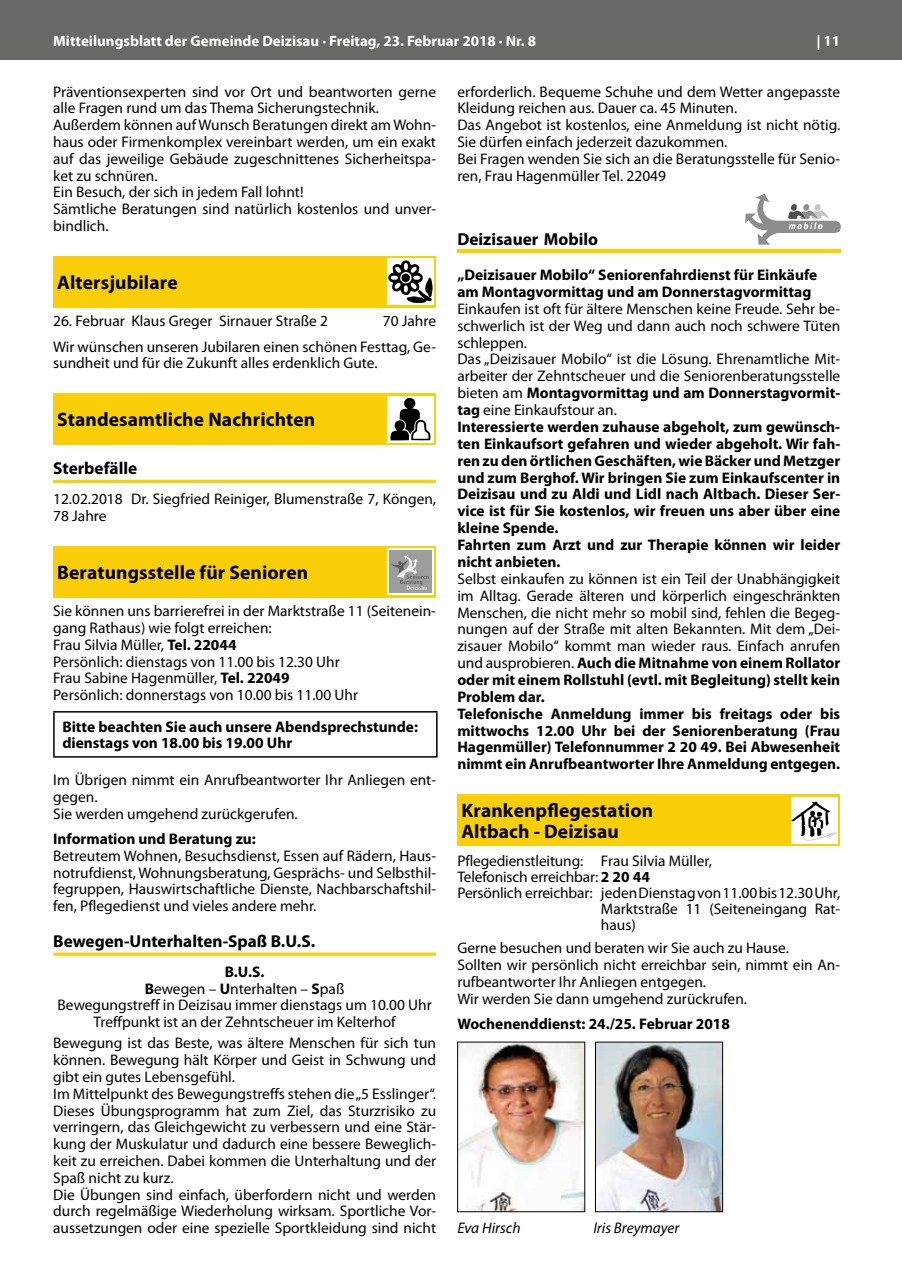
<style>
.page{position:relative;width:902px;height:1280px;background:#fff}
.page>*{position:absolute;margin:0;border:0;box-sizing:border-box;transform-origin:0 0}
.t1{font:700 19.5px/21px "Myriad Pro";letter-spacing:.005em;color:#010101}
.t2{font:700 17.25px "Myriad Pro";color:#000}
.t3{font:15.3px/16.8px "Myriad Pro";color:#000}
.t4{font:700 15.3px/16.8px "Myriad Pro";color:#000}
.t5{font:italic 15.3px "Myriad Pro";color:#000}
.t6{font:700 15px "Myriad Pro";color:#fff}
.s1{font-weight:400}
.s2{font-weight:700}
</style>
<div class="page">
<div style="left:0;top:0;width:901px;height:60px;background:#686867"></div>
<hr style="left:53px;top:480px;width:383px;height:3px;background:#fdd000">
<svg style="left:53px;top:952px;width:383px;height:4px;background:#fdd933"></svg>
<div style="left:53px;top:256px;width:383px;height:51px;background:#facf09"></div>
<div style="left:387px;top:258px;width:47px;height:47px;background:#fff"></div>
<svg style="left:388px;top:260px;width:45px;height:43px"></svg>
<div style="left:53px;top:394px;width:383px;height:51px;background:#facf09"></div>
<svg style="left:387px;top:396px;width:47px;height:46px"></svg>
<svg style="left:390px;top:398px;width:40px;height:42px;background:#8a8a8a"></svg>
<div style="left:53px;top:546px;width:383px;height:51px;background:#facf09"></div>
<div style="left:387px;top:548px;width:47px;height:47px;background:#fff"></div>
<div style="left:389px;top:550px;width:43px;height:43px;background:#9d9d9d"></div>
<svg style="left:391px;top:555px;width:37px;height:35px"></svg>
<hr style="left:53px;top:711px;width:384px;height:2px;background:#000">
<hr style="left:53px;top:713px;width:2px;height:43px;background:#000">
<hr style="left:436px;top:713px;width:1px;height:43px;background:#000">
<hr style="left:53px;top:756px;width:384px;height:2px;background:#000">
<svg style="left:745px;top:193px;width:95px;height:52px"></svg>
<hr style="left:457px;top:249px;width:383px;height:4px;background:#fdd000">
<div style="left:457px;top:795px;width:383px;height:51px;background:#facf09"></div>
<div style="left:791px;top:797px;width:46px;height:47px;background:#fff"></div>
<svg style="left:791px;top:801px;width:46px;height:40px"></svg>
<img style="left:459px;top:1044px;width:124px;height:166px">
<div style="left:457px;top:1042px;width:128px;height:170px;border:1px solid #000"></div>
<img style="left:597px;top:1044px;width:123px;height:166px">
<div style="left:595px;top:1042px;width:127px;height:170px;border:1px solid #000"></div>
<p class="t6" style="left:53px;top:31px;width:484px">Mitteilungsblatt der Gemeinde Deizisau · Freitag, 23. Februar 2018 · Nr. 8</p>
<p class="t6" style="left:816px;top:31px;width:25px">| 11</p>
<p class="t3" style="left:53px;top:83px;width:384px">Präventionsexperten sind vor Ort und beantworten gerne alle Fragen rund um das Thema Sicherungstechnik.<br>Außerdem können auf Wunsch Beratungen direkt am Wohn&shy;haus oder Firmenkomplex vereinbart werden, um ein exakt auf das jeweilige Gebäude zugeschnittenes Sicherheitspa&shy;ket zu schnüren.<br>Ein Besuch, der sich in jedem Fall lohnt!<br>Sämtliche Beratungen sind natürlich kostenlos und unver&shy;bindlich.</p>
<p class="t3" style="left:457px;top:83px;width:384px">erforderlich. Bequeme Schuhe und dem Wetter angepasste Kleidung reichen aus. Dauer ca. 45 Minuten.<br>Das Angebot ist kostenlos, eine Anmeldung ist nicht nötig.<br>Sie dürfen einfach jederzeit dazukommen.<br>Bei Fragen wenden Sie sich an die Beratungsstelle für Senio&shy;ren, Frau Hagenmüller Tel. 22049</p>
<p class="t2" style="left:457px;top:229px;width:142px">Deizisauer Mobilo</p>
<p class="t4" style="left:457px;top:266px;width:361px">„Deizisauer Mobilo“ Seniorenfahrdienst für Einkäufe am Montagvormittag und am Donnerstagvormittag</p>
<p class="t4" style="left:457px;top:300px;width:384px"><span class="s1">Einkaufen ist oft für ältere Menschen keine Freude. Sehr be&shy;schwerlich ist der Weg und dann auch noch schwere Tüten schleppen.<br>Das „Deizisauer Mobilo“ ist die Lösung. Ehrenamtliche Mit&shy;arbeiter der Zehntscheuer und die Seniorenberatungsstelle bieten am</span> Montagvormittag und am Donnerstagvormit&shy;tag <span class="s1">eine Einkaufstour an.<br></span>Interessierte werden zuhause abgeholt, zum gewünsch&shy;ten Einkaufsort gefahren und wieder abgeholt. Wir fah&shy;ren zu den örtlichen Geschäften, wie Bäcker und Metzger und zum Berghof. Wir bringen Sie zum Einkaufscenter in Deizisau und zu Aldi und Lidl nach Altbach. Dieser Ser&shy;vice ist für Sie kostenlos, wir freuen uns aber über eine kleine Spende.<br>Fahrten zum Arzt und zur Therapie können wir leider nicht anbieten.</p>
<p class="t4" style="left:457px;top:570px;width:384px"><span class="s1">Selbst einkaufen zu können ist ein Teil der Unabhängigkeit im Alltag. Gerade älteren und körperlich eingeschränkten Menschen, die nicht mehr so mobil sind, fehlen die Begeg&shy;nungen auf der Straße mit alten Bekannten. Mit dem „Dei&shy;zisauer Mobilo“ kommt man wieder raus. Einfach anrufen und ausprobieren.</span> Auch die Mitnahme von einem Rollator oder mit einem Rollstuhl (evtl. mit Begleitung) stellt kein Problem dar.<br>Telefonische Anmeldung immer bis freitags oder bis mittwochs 12.00 Uhr bei der Seniorenberatung (Frau Hagenmüller) Telefonnummer 2 20 49. Bei Abwesenheit nimmt ein Anrufbeantworter Ihre Anmeldung entgegen.</p>
<p class="t1" style="left:461px;top:800px;width:193px">Krankenpflegestation<br>Altbach - Deizisau</p>
<p class="t3" style="left:457px;top:852px;width:256px">Pflegedienstleitung: Frau Silvia Müller,</p>
<p class="t3" style="left:457px;top:868px;width:194px">Telefonisch erreichbar: <span class="s2">2 20 44</span></p>
<p class="t3" style="left:457px;top:884px;width:384px">Persönlich erreichbar: jeden Dienstag von 11.00 bis 12.30 Uhr,</p>
<p class="t3" style="left:601px;top:900px;width:241px">Marktstraße 11 (Seiteneingang Rat-</p>
<p class="t3" style="left:601px;top:916px;width:36px">haus)</p>
<p class="t3" style="left:457px;top:940px;width:384px">Gerne besuchen und beraten wir Sie auch zu Hause.<br>Sollten wir persönlich nicht erreichbar sein, nimmt ein An&shy;rufbeantworter Ihr Anliegen entgegen.<br>Wir werden Sie dann umgehend zurückrufen.</p>
<p class="t4" style="left:457px;top:1015px;width:274px">Wochenenddienst: 24./25. Februar 2018</p>
<p class="t1" style="left:57px;top:272px;width:122px">Altersjubilare</p>
<p class="t3" style="left:53px;top:313px;width:276px">26. Februar Klaus Greger Sirnauer Straße 2</p>
<p class="t3" style="left:53px;top:308px;width:384px;line-height:25.3px;text-align:right">70 Jahre<br>Wir wünschen unseren Jubilaren einen schönen Festtag, Ge-</p>
<p class="t3" style="left:53px;top:355px;width:326px">sundheit und für die Zukunft alles erdenklich Gute.</p>
<p class="t1" style="left:57px;top:409px;width:260px">Standesamtliche Nachrichten</p>
<p class="t2" style="left:53px;top:457px;width:86px">Sterbefälle</p>
<p class="t3" style="left:53px;top:490px;width:384px">12.02.2018 Dr. Siegfried Reiniger, Blumenstraße 7, Köngen,<br>78 Jahre</p>
<p class="t1" style="left:57px;top:562px;width:252px">Beratungsstelle für Senioren</p>
<p class="t3" style="left:53px;top:602px;width:384px">Sie können uns barrierefrei in der Marktstraße 11 (Seitenein&shy;gang Rathaus) wie folgt erreichen:<br>Frau Silvia Müller, <span class="s2">Tel. 22044<br></span>Persönlich: dienstags von 11.00 bis 12.30 Uhr<br>Frau Sabine Hagenmüller, <span class="s2">Tel. 22049<br></span>Persönlich: donnerstags von 10.00 bis 11.00 Uhr</p>
<p class="t4" style="left:62px;top:718px;width:357px">Bitte beachten Sie auch unsere Abendsprechstunde: dienstags von 18.00 bis 19.00 Uhr</p>
<p class="t3" style="left:53px;top:771px;width:384px">Im Übrigen nimmt ein Anrufbeantworter Ihr Anliegen ent&shy;gegen.<br>Sie werden umgehend zurückgerufen.</p>
<p class="t4" style="left:53px;top:830px;width:204px">Information und Beratung zu:</p>
<p class="t3" style="left:53px;top:847px;width:384px;text-align:justify">Betreutem Wohnen, Besuchsdienst, Essen auf Rädern, Haus&shy;notrufdienst, Wohnungsberatung, Gesprächs- und Selbsthil&shy;fegruppen, Hauswirtschaftliche Dienste, Nachbarschaftshil&shy;fen, Pflegedienst und vieles andere mehr.</p>
<p class="t2" style="left:53px;top:930px;width:263px">Bewegen-Unterhalten-Spaß B.U.S.</p>
<p class="t3" style="left:58px;top:963px;width:375px;text-align:center"><span class="s2">B.U.S.<br>B</span>ewegen – <span class="s2">U</span>nterhalten – <span class="s2">S</span>paß<br>Bewegungstreff in Deizisau immer dienstags um 10.00 Uhr Treffpunkt ist an der Zehntscheuer im Kelterhof</p>
<p class="t3" style="left:53px;top:1034px;width:384px">Bewegung ist das Beste, was ältere Menschen für sich tun können. Bewegung hält Körper und Geist in Schwung und gibt ein gutes Lebensgefühl.<br>Im Mittelpunkt des Bewegungstreffs stehen die „5 Esslinger“.<br>Dieses Übungsprogramm hat zum Ziel, das Sturzrisiko zu verringern, das Gleichgewicht zu verbessern und eine Stär&shy;kung der Muskulatur und dadurch eine bessere Beweglich&shy;keit zu erreichen. Dabei kommen die Unterhaltung und der Spaß nicht zu kurz.<br>Die Übungen sind einfach, überfordern nicht und werden durch regelmäßige Wiederholung wirksam. Sportliche Vor&shy;aussetzungen oder eine spezielle Sportkleidung sind nicht</p>
<p class="t5" style="left:457px;top:1218px;width:65px">Eva Hirsch</p>
<p class="t5" style="left:593px;top:1218px;width:88px">Iris Breymayer</p>
</div>
